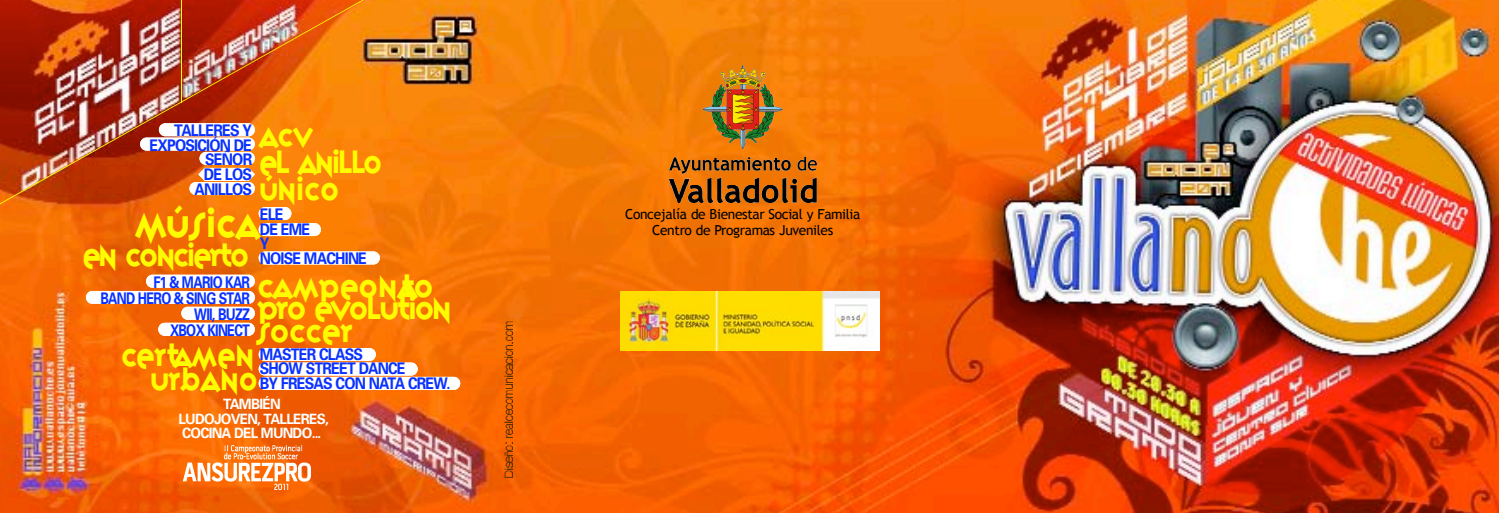
<style>
.page{position:relative;width:1499px;height:513px;background:#fff}
.page>*{position:absolute;margin:0;border:0;box-sizing:border-box;transform-origin:0 0}
.t1{font:35.6px "Variex";color:#fffc00;scale:.9 1}
.t2{font:28.4px/22.2px "Variex";letter-spacing:-.035em;color:#fffc00;scale:.93 1}
.t3{font:28.4px/26.8px "Variex";letter-spacing:-.055em;color:#fffc00;scale:.9 1}
.t4{font:28.4px/24.8px "Variex";color:#fffc00;text-align:right;scale:.9 1}
.t5{font:28.4px "Variex";letter-spacing:-.075em;color:#fffc00;scale:.9 1}
.t6{font:700 16px/14.8px "Univers";letter-spacing:-.055em;color:#0a31ff;scale:.9 1}
.t7{font:700 16px/16px "Univers";letter-spacing:-.055em;color:#0a31ff;text-align:right;scale:.8 1}
.t8{font:700 14.2px/14.4px "Univers";letter-spacing:-.055em;color:#fff;text-align:center;scale:.96 1}
.t9{font:13.8px/16.6px "Trebuchet MS";letter-spacing:-.025em;color:#000;text-align:center}
</style>
<div class="page">
<img style="left:0;top:0;width:1498px;height:513px">
<img style="left:669px;top:65px;width:147px;height:13px">
<img style="left:669px;top:78px;width:147px;height:125px">
<img style="left:620px;top:292px;width:259px;height:58px">
<svg style="left:504px;top:322px;width:8px;height:155px"></svg>
<img style="left:0;top:0;width:408px;height:222px">
<hr style="left:181px;top:0;width:1px;height:103px;background:#fffc00">
<svg style="left:140px;top:123px;width:115px;height:72px"></svg>
<svg style="left:86px;top:275px;width:169px;height:61px"></svg>
<svg style="left:259px;top:251px;width:121px;height:13px"></svg>
<svg style="left:259px;top:348px;width:201px;height:42px"></svg>
<svg style="left:259px;top:207px;width:62px;height:29px"></svg>
<img style="left:184px;top:446px;width:126px;height:43px">
<p class="t6" style="left:149px;top:124px;width:116px;text-align:right">TALLERES Y<br>EXPOSICIÓN DE<br>S E Ñ O R<br>DE LOS<br>A N IL L O S</p>
<h2 class="t3" style="left:259px;top:123px;width:138px">ACV<br>EL ANILLO<br>ÚNICO</h2>
<h1 class="t1" style="left:135px;top:208px;width:140px">MÚSICA</h1>
<h2 class="t5" style="left:82px;top:242px;width:187px">EN CONCIERTO</h2>
<p class="t6" style="left:260px;top:208px;width:121px">E L E<br>DE EME<br>Y<br>NOISE MACHINE</p>
<h2 class="t2" style="left:257px;top:277px;width:210px">CAMPEONATO<br>PRO EVOLUTION<br>SOCCER</h2>
<p class="t7" style="left:101px;top:275px;width:188px">F1 &amp; MARIO KAR<br>BAND HERO &amp; SING STA R<br>WII, BUZZ<br>XBOX KINECT</p>
<h2 class="t4" style="left:121px;top:344px;width:153px">CERTAMEN<br>URBANO</h2>
<p class="t6" style="left:260px;top:348px;width:213px">MASTER CLASS<br>SHOW STREET DANCE<br>BY FRESAS CON NATA CREW.</p>
<p class="t8" style="left:178px;top:398px;width:158px">TA M B IÉ N<br>LUDOJOVEN, TA L L E R E S ,<br>COCINA DEL MUNDO...</p>
<p class="t9" style="left:625px;top:205px;width:237px">Concejalía de Bienestar Social y Familia<br>Centro de Programas Juveniles</p>
</div>
